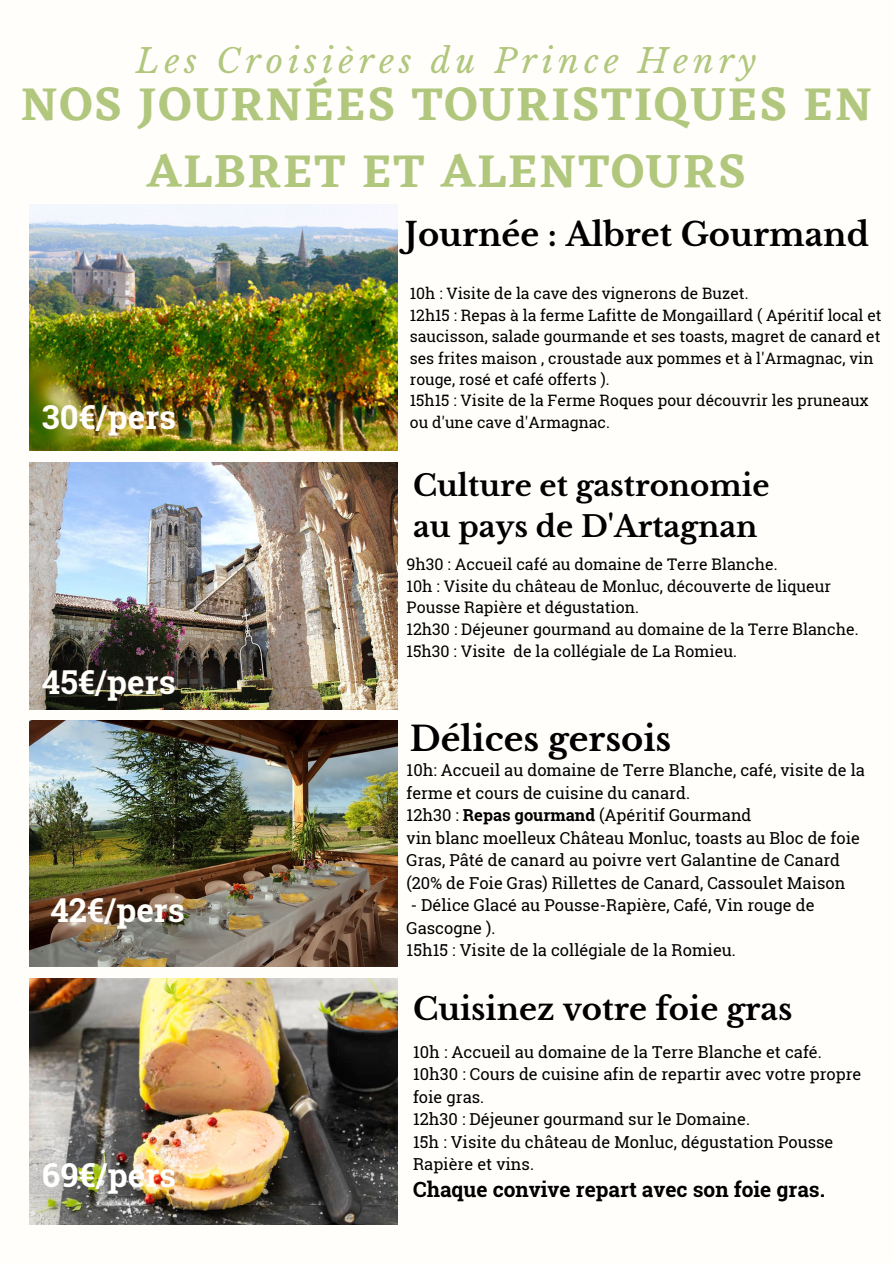
<style>
.page{position:relative;width:893px;height:1264px;background:#fff}
.page>*{position:absolute;margin:0;border:0;box-sizing:border-box;transform-origin:0 0}
.t1{font:600 48px/66.3px "Eczar";letter-spacing:.04em;color:#b1c77d;text-align:center}
.t2{font:700 33.75px "Libre Baskerville";color:#000}
.t3{font:italic 33.15px "Libre Baskerville";letter-spacing:.15em;color:#b1c77d}
.t4{font:700 33px "Roboto Slab";color:#fffefb}
.t5{font:700 33px "Roboto Slab";color:#fff}
.t6{font:700 32.25px "Libre Baskerville";color:#000}
.t7{font:700 30.75px "Libre Baskerville";color:#000}
.t8{font:700 29.25px "Libre Baskerville";color:#000}
.t9{font:700 21px "Roboto Slab";color:#000}
.t10{font:16.5px/22.5px "Roboto Slab";color:#000}
.t11{font:16.05px/21.8px "Roboto Slab";color:#000}
.t12{font:15.75px/21.3px "Roboto Slab";color:#000}
.s1{font-weight:700}
</style>
<div class="page">
<div style="left:0;top:0;width:892px;height:1262px;background:#fffefb"></div>
<img style="left:30px;top:204px;width:367px;height:247px">
<img style="left:30px;top:462px;width:367px;height:247px">
<img style="left:30px;top:720px;width:367px;height:247px">
<img style="left:30px;top:978px;width:367px;height:246px">
<p class="t3" style="left:136px;top:41px;width:621px">Les Croisières du Prince Henry</p>
<p class="t1" style="left:21px;top:71px;width:853px">NOS JOURNÉES TOURISTIQUES EN<br>ALBRET ET ALENTOURS</p>
<p class="t4" style="left:42px;top:394px;width:136px">30€/pers</p>
<p class="t4" style="left:42px;top:659px;width:135px">45€/pers</p>
<p class="t4" style="left:50px;top:887px;width:136px">42€/pers</p>
<p class="t5" style="left:42px;top:1152px;width:136px">69€/pers</p>
<p class="t6" style="left:405px;top:215px;width:465px">Journée : Albret Gourmand</p>
<p class="t12" style="left:410px;top:282px;width:340px">10h : Visite de la cave des vignerons de Buzet.</p>
<p class="t12" style="left:410px;top:304px;width:473px">12h15 : Repas à la ferme Lafitte de Mongaillard ( Apéritif local et saucisson, salade gourmande et ses toasts, magret de canard et ses frites maison , croustade aux pommes et à l'Armagnac, vin rouge, rosé et café offerts ).</p>
<p class="t12" style="left:410px;top:389px;width:460px">15h15 : Visite de la Ferme Roques pour découvrir les pruneaux ou d'une cave d'Armagnac.</p>
<p class="t8" style="left:413px;top:468px;width:358px">Culture et gastronomie</p>
<p class="t8" style="left:413px;top:508px;width:346px">au pays de D'Artagnan</p>
<p class="t11" style="left:406px;top:552px;width:372px">9h30 : Accueil café au domaine de Terre Blanche.</p>
<p class="t11" style="left:406px;top:574px;width:426px">10h : Visite du château de Monluc, découverte de liqueur<br>Pousse Rapière et dégustation.</p>
<p class="t11" style="left:406px;top:618px;width:453px">12h30 : Déjeuner gourmand au domaine de la Terre Blanche.</p>
<p class="t11" style="left:406px;top:639px;width:332px">15h30 : Visite de la collégiale de La Romieu.</p>
<p class="t2" style="left:410px;top:718px;width:263px">Délices gersois</p>
<p class="t10" style="left:406px;top:758px;width:460px">10h: Accueil au domaine de Terre Blanche, café, visite de la ferme et cours de cuisine du canard.</p>
<p class="t10" style="left:406px;top:803px;width:346px">12h30 : <span class="s1">Repas gourmand</span> (Apéritif Gourmand</p>
<p class="t10" style="left:406px;top:826px;width:455px">vin blanc moelleux Château Monluc, toasts au Bloc de foie<br>Gras, Pâté de canard au poivre vert Galantine de Canard</p>
<p class="t10" style="left:406px;top:871px;width:440px">(20% de Foie Gras) Rillettes de Canard, Cassoulet Maison</p>
<p class="t10" style="left:406px;top:893px;width:409px">- Délice Glacé au Pousse-Rapière, Café, Vin rouge de<br>Gascogne ).</p>
<p class="t10" style="left:406px;top:938px;width:331px">15h15 : Visite de la collégiale de la Romieu.</p>
<p class="t7" style="left:413px;top:989px;width:381px">Cuisinez votre foie gras</p>
<p class="t10" style="left:413px;top:1040px;width:410px">10h : Accueil au domaine de la Terre Blanche et café.</p>
<p class="t10" style="left:413px;top:1062px;width:450px">10h30 : Cours de cuisine afin de repartir avec votre propre foie gras.</p>
<p class="t10" style="left:413px;top:1107px;width:338px">12h30 : Déjeuner gourmand sur le Domaine.</p>
<p class="t10" style="left:413px;top:1130px;width:422px">15h : Visite du château de Monluc, dégustation Pousse<br>Rapière et vins.</p>
<p class="t9" style="left:413px;top:1175px;width:413px">Chaque convive repart avec son foie gras.</p>
</div>
